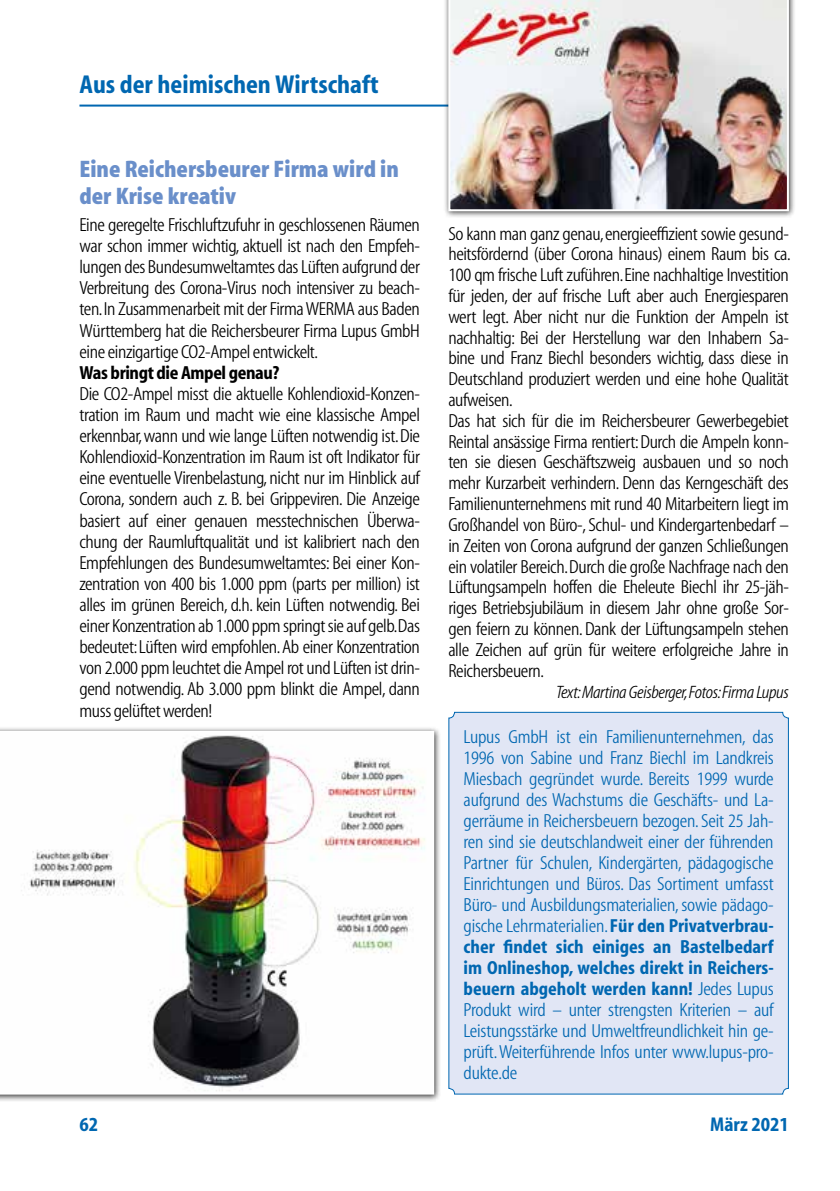
<style>
.page{position:relative;width:840px;height:1191px;background:#fff}
.page>*{position:absolute;margin:0;border:0;box-sizing:border-box;transform-origin:0 0}
.t1{font:700 condensed 26px "Myriad";color:#0067b1}
.t2{font:900 condensed 24px/27.4px "Myriad";color:#6a8fca}
.t3{font:700 condensed 20px "Myriad";color:#0067b1}
.t4{font:19px/21.2px "Myriad Condensed";letter-spacing:-.02em;color:#000;text-align:justify}
.t5{font:19px/21px "Myriad Condensed";letter-spacing:-.01em;color:#0067b1;text-align:justify}
.t6{font:700 condensed 19px/21px "Myriad";color:#0067b1;text-align:justify}
.t7{font:700 condensed 19px "Myriad";letter-spacing:-.02em;color:#000}
.t8{font:italic condensed 18px "Myriad";letter-spacing:-.02em;color:#000}
.s1{font-family:"Myriad";font-weight:700;font-stretch:condensed}
.s2{font-family:"Myriad Condensed";font-weight:400;font-stretch:normal}
</style>
<div class="page">
<hr style="left:79px;top:105px;width:709px;height:2px;background:#0067b1">
<div style="left:448px;top:712px;width:340px;height:382px;background:#e1e6f5;border-radius:6px"></div>
<div style="left:448px;top:712px;width:340px;height:382px;border:1px solid #0067b1;border-radius:6px"></div>
<div style="left:0;top:726px;width:441px;height:375px;background:#000;opacity:.75"></div>
<svg style="left:0;top:731px;width:434px;height:363px"></svg>
<div style="left:443px;top:0;width:353px;height:218px;background:#000;opacity:.75"></div>
<img style="left:448px;top:0;width:340px;height:211px">
<h1 class="t1" style="left:79px;top:71px;width:301px">Aus der heimischen Wirtschaft</h1>
<p class="t2" style="left:79px;top:156px;width:321px">Eine Reichersbeurer Firma wird in der Krise kreativ</p>
<p class="t4" style="left:79px;top:215px;width:342px">Eine geregelte Frischluftzufuhr in geschlossenen Räumen war schon immer wichtig, aktuell ist nach den Empfeh&shy;lungen des Bundesumweltamtes das Lüften aufgrund der Verbreitung des Corona-Virus noch intensiver zu beach&shy;ten. In Zusammenarbeit mit der Firma WERMA aus Baden Württemberg hat die Reichersbeurer Firma Lupus GmbH eine einzigartige CO2-Ampel entwickelt.</p>
<p class="t7" style="left:79px;top:363px;width:201px">Was bringt die Ampel genau?</p>
<p class="t4" style="left:79px;top:384px;width:342px">Die CO2-Ampel misst die aktuelle Kohlendioxid-Konzen&shy;tration im Raum und macht wie eine klassische Ampel erkennbar, wann und wie lange Lüften notwendig ist. Die Kohlendioxid-Konzentration im Raum ist oft Indikator für eine eventuelle Virenbelastung, nicht nur im Hinblick auf Corona, sondern auch z. B. bei Grippeviren. Die Anzeige basiert auf einer genauen messtechnischen Überwa&shy;chung der Raumluftqualität und ist kalibriert nach den Empfehlungen des Bundesumweltamtes: Bei einer Kon&shy;zentration von 400 bis 1.000 ppm (parts per million) ist alles im grünen Bereich, d.h. kein Lüften notwendig. Bei einer Konzentration ab 1.000 ppm springt sie auf gelb.Das bedeutet: Lüften wird empfohlen. Ab einer Konzentration von 2.000 ppm leuchtet die Ampel rot und Lüften ist drin&shy;gend notwendig. Ab 3.000 ppm blinkt die Ampel, dann muss gelüftet werden!</p>
<p class="t4" style="left:448px;top:224px;width:343px;text-align:left">So kann man ganz genau, energieeffizient sowie gesund&shy;heitsfördernd (über Corona hinaus) einem Raum bis ca.<br>100 qm frische Luft zuführen. Eine nachhaltige Investition für jeden, der auf frische Luft aber auch Energiesparen wert legt. Aber nicht nur die Funktion der Ampeln ist nachhaltig: Bei der Herstellung war den Inhabern Sa&shy;bine und Franz Biechl besonders wichtig, dass diese in Deutschland produziert werden und eine hohe Qualität aufweisen.<br>Das hat sich für die im Reichersbeurer Gewerbegebiet Reintal ansässige Firma rentiert: Durch die Ampeln konn&shy;ten sie diesen Geschäftszweig ausbauen und so noch mehr Kurzarbeit verhindern. Denn das Kerngeschäft des Familienunternehmens mit rund 40 Mitarbeitern liegt im Großhandel von Büro-, Schul- und Kindergartenbedarf – in Zeiten von Corona aufgrund der ganzen Schließungen ein volatiler Bereich. Durch die große Nachfrage nach den Lüftungsampeln hoffen die Eheleute Biechl ihr 25-jäh&shy;riges Betriebsjubiläum in diesem Jahr ohne große Sor&shy;gen feiern zu können. Dank der Lüftungsampeln stehen alle Zeichen auf grün für weitere erfolgreiche Jahre in Reichersbeuern.</p>
<p class="t8" style="left:556px;top:683px;width:234px">Text: Martina Geisberger,Fotos: Firma Lupus</p>
<p class="t5" style="left:463px;top:727px;width:311px">Lupus GmbH ist ein Familienunternehmen, das 1996 von Sabine und Franz Biechl im Landkreis Miesbach gegründet wurde. Bereits 1999 wurde aufgrund des Wachstums die Geschäfts- und La&shy;gerräume in Reichersbeuern bezogen. Seit 25 Jah&shy;ren sind sie deutschlandweit einer der führenden Partner für Schulen, Kindergärten, pädagogische Einrichtungen und Büros. Das Sortiment umfasst Büro- und Ausbildungsmaterialien, sowie pädago&shy;gische Lehrmaterialien. <span class="s1">Für den Privatverbrau-</span></p>
<p class="t6" style="left:463px;top:937px;width:311px">cher findet sich einiges an Bastelbedarf im Onlineshop, welches direkt in Reichers&shy;beuern abgeholt werden kann! <span class="s2">Jedes Lupus</span></p>
<p class="t5" style="left:463px;top:1000px;width:311px">Produkt wird – unter strengsten Kriterien – auf Leistungsstärke und Umweltfreundlichkeit hin ge&shy;prüft. Weiterführende Infos unter www.lupus-pro&shy;dukte.de</p>
<p class="t3" style="left:79px;top:1114px;width:20px">62</p>
<p class="t3" style="left:709px;top:1114px;width:80px">März 2021</p>
</div>
